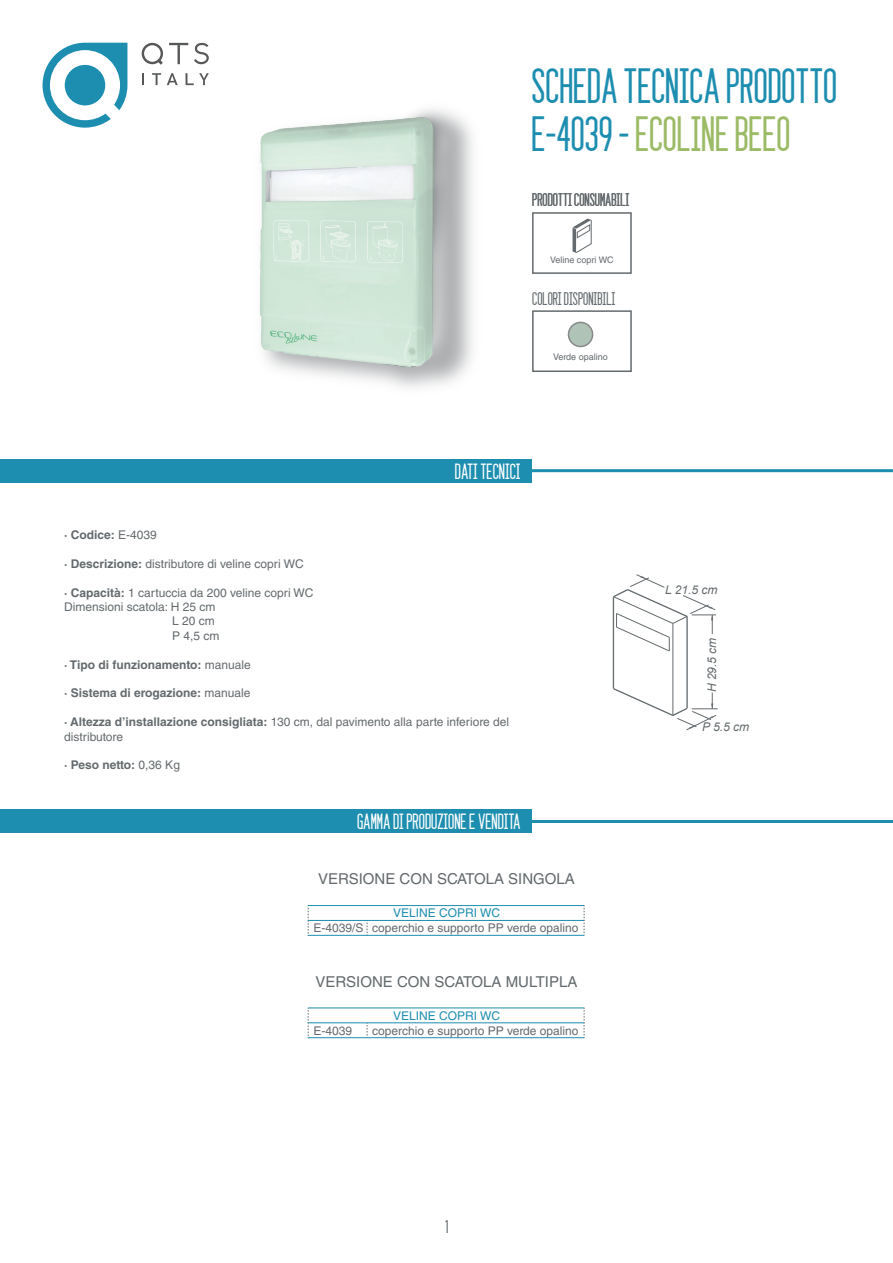
<style>
.page{position:relative;width:893px;height:1263px;background:#fff}
.page>*{position:absolute;margin:0;border:0;box-sizing:border-box;transform-origin:0 0}
.t1{font:40.5px/48.6px "seattlesans";color:#1d8eb0}
.t2{font:18px "seattlesans";color:#fff}
.t3{font:15px "Helvetica LT Std";color:#646a6d}
.t4{font:15px "seattlesans";color:#646a6d}
.t5{font:12px/14.4px "Helvetica LT Std";color:#646a6d}
.t6{font:700 12px "Helvetica LT Std";color:#646a6d}
.t7{font:12px "Helvetica LT Std";color:#1e8eb0}
.t8{font:italic 12px "Arial";color:#646a6d}
.t9{font:9px "Helvetica LT Std";color:#646a6d}
.s1{color:#9cbb66}
.s2{font-weight:400}
.s3{font-weight:700}
</style>
<div class="page">
<svg style="left:43px;top:43px;width:84px;height:85px"></svg>
<div style="left:65px;top:65px;width:40px;height:40px;background:#1d8eb0;border-radius:50%"></div>
<svg style="left:169px;top:43px;width:19px;height:21px"></svg>
<svg style="left:194px;top:43px;width:15px;height:21px"></svg>
<svg style="left:142px;top:43px;width:21px;height:22px"></svg>
<svg style="left:142px;top:73px;width:2px;height:12px"></svg>
<svg style="left:152px;top:73px;width:9px;height:12px"></svg>
<svg style="left:167px;top:73px;width:11px;height:12px"></svg>
<svg style="left:186px;top:73px;width:23px;height:12px"></svg>
<div style="left:0;top:810px;width:531px;height:23px;background:#1d8eb0"></div>
<hr style="left:531px;top:820px;width:362px;height:3px;background:#1d8eb0">
<svg style="left:308px;top:906px;width:1px;height:29px"></svg>
<svg style="left:367px;top:921px;width:1px;height:14px"></svg>
<hr style="left:308px;top:905px;width:276px;height:1px;background:#1d8eb0">
<hr style="left:308px;top:920px;width:276px;height:1px;background:#1d8eb0">
<svg style="left:584px;top:905px;width:1px;height:30px"></svg>
<hr style="left:308px;top:935px;width:276px;height:1px;background:#1d8eb0">
<div style="left:0;top:459px;width:531px;height:23px;background:#1d8eb0"></div>
<hr style="left:531px;top:469px;width:362px;height:3px;background:#1d8eb0">
<div style="left:532px;top:212px;width:100px;height:62px;border:2px solid #646a6d"></div>
<img style="left:258px;top:105px;width:195px;height:273px">
<hr style="left:673px;top:623px;width:1px;height:92px;background:#646a6d">
<hr style="left:613px;top:597px;width:1px;height:91px;background:#646a6d">
<hr style="left:686px;top:616px;width:2px;height:92px;background:#646a6d">
<svg style="left:612px;top:687px;width:106px;height:43px"></svg>
<svg style="left:612px;top:574px;width:104px;height:78px"></svg>
<svg style="left:572px;top:219px;width:20px;height:34px"></svg>
<div style="left:568px;top:322px;width:25px;height:24px;background:#b0c3b7;border-radius:50%"></div>
<div style="left:568px;top:322px;width:25px;height:25px;border:2px solid #87898b;border-radius:50%"></div>
<div style="left:532px;top:310px;width:100px;height:62px;border:2px solid #646a6d"></div>
<svg style="left:308px;top:1010px;width:1px;height:26px"></svg>
<hr style="left:308px;top:1008px;width:276px;height:1px;background:#1d8eb0">
<hr style="left:308px;top:1022px;width:276px;height:1px;background:#1d8eb0">
<svg style="left:584px;top:1008px;width:1px;height:30px"></svg>
<hr style="left:308px;top:1037px;width:276px;height:1px;background:#1d8eb0">
<h1 class="t1" style="left:532px;top:59px;width:307px">SCHEDA TECNICA PRODOTTO<br>E-4039 -<span class="s1">ECOLINE BEEO</span></h1>
<p class="t4" style="left:532px;top:189px;width:99px">PRODOTTI CONSUMABILI</p>
<p class="t9" style="left:550px;top:254px;width:65px">Veline copri WC</p>
<p class="t4" style="left:532px;top:287px;width:85px">COLORI DISPONIBILI</p>
<p class="t9" style="left:553px;top:352px;width:56px">Verde opalino</p>
<h2 class="t2" style="left:455px;top:458px;width:67px">DATI TECNICI</h2>
<p class="t6" style="left:64px;top:527px;width:94px">· Codice: <span class="s2">E-4039</span></p>
<p class="t5" style="left:64px;top:556px;width:241px"><span class="s3">· Descrizione:</span> distributore di veline copri WC</p>
<p class="t5" style="left:64px;top:585px;width:251px"><span class="s3">· Capacità:</span> 1 cartuccia da 200 veline copri WC</p>
<p class="t5" style="left:64px;top:599px;width:153px">Dimensioni scatola: H 25 cm</p>
<p class="t5" style="left:172px;top:614px;width:44px">L 20 cm</p>
<p class="t5" style="left:172px;top:628px;width:49px">P 4,5 cm</p>
<p class="t6" style="left:64px;top:657px;width:188px">· Tipo di funzionamento: <span class="s2">manuale</span></p>
<p class="t6" style="left:64px;top:686px;width:188px">· Sistema di erogazione: <span class="s2">manuale</span></p>
<p class="t5" style="left:64px;top:715px;width:446px"><span class="s3">· Altezza d’installazione consigliata:</span> 130 cm, dal pavimento alla parte inferiore del distributore</p>
<p class="t6" style="left:64px;top:758px;width:117px">· Peso netto: <span class="s2">0,36 Kg</span></p>
<h2 class="t2" style="left:357px;top:809px;width:165px">GAMMA DI PRODUZIONE E VENDITA</h2>
<p class="t3" style="left:318px;top:870px;width:258px">VERSIONE CON SCATOLA SINGOLA</p>
<p class="t7" style="left:393px;top:906px;width:108px">VELINE COPRI WC</p>
<p class="t5" style="left:314px;top:921px;width:266px">E-4039/S coperchio e supporto PP verde opalino</p>
<p class="t3" style="left:315px;top:973px;width:263px">VERSIONE CON SCATOLA MULTIPLA</p>
<p class="t7" style="left:393px;top:1009px;width:108px">VELINE COPRI WC</p>
<p class="t5" style="left:314px;top:1023px;width:40px">E-4039</p>
<p class="t5" style="left:372px;top:1023px;width:208px">coperchio e supporto PP verde opalino</p>
<p class="t8" style="left:665px;top:582px;width:54px">L 21.5 cm</p>
<p class="t8" style="left:704px;top:692px;width:56px;rotate:-90deg">H 29.5 cm</p>
<p class="t8" style="left:702px;top:719px;width:48px">P 5.5 cm</p>
<p class="t4" style="left:445px;top:1216px;width:5px">1</p>
</div>
